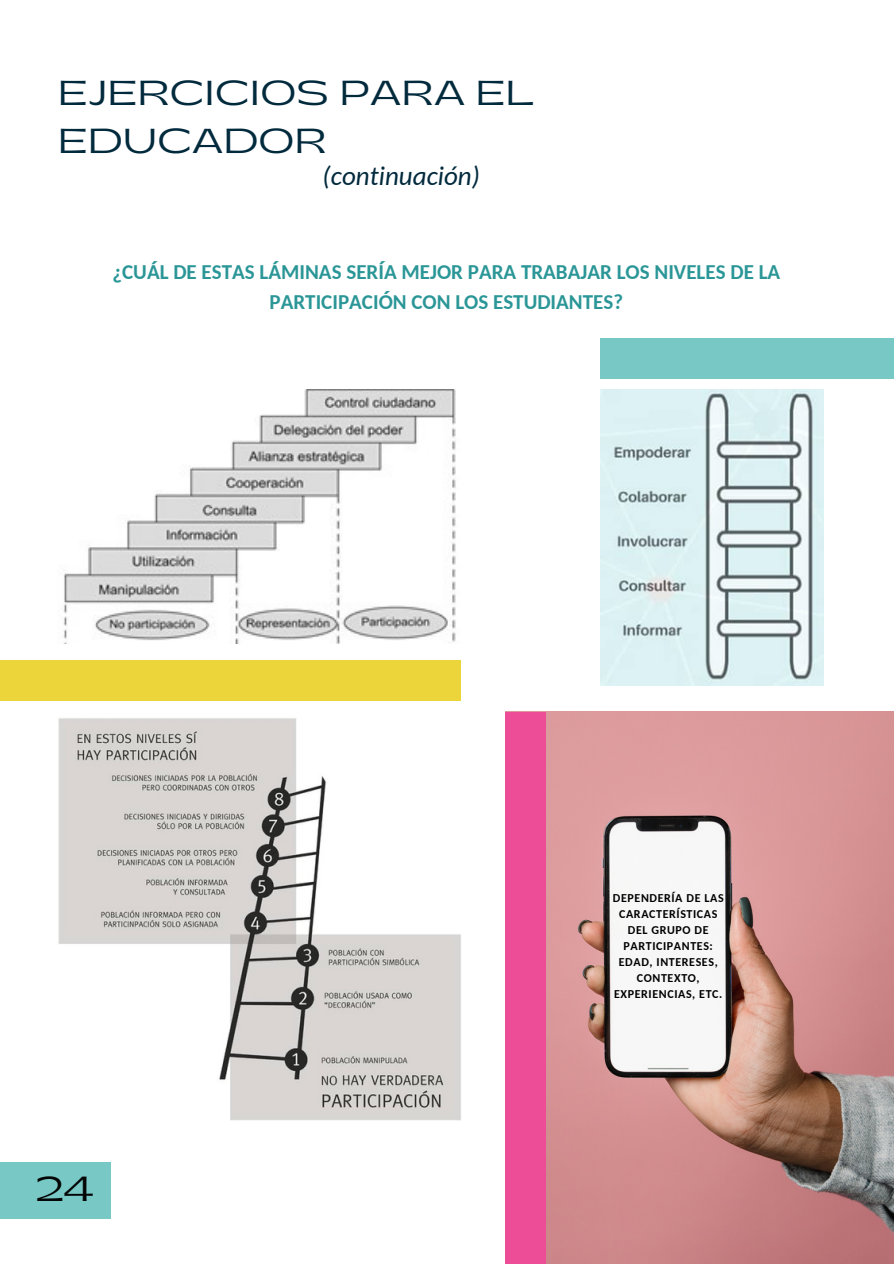
<style>
.page{position:relative;width:894px;height:1264px;background:#fff}
.page>*{position:absolute;margin:0;border:0;box-sizing:border-box;transform-origin:0 0}
.t1{font:33px/48.3px "Gatwick";color:#022a3d}
.t2{font:33px "Gatwick";color:#040606}
.t3{font:italic 27px "Carlito";color:#022a3d}
.t4{font:700 21px/30.3px "Carlito";color:#2b9697;text-align:center}
.t5{font:700 12px/16px "Carlito";letter-spacing:.05em;color:#000;text-align:center}
</style>
<div class="page">
<img style="left:58px;top:718px;width:403px;height:402px">
<div style="left:0;top:1161px;width:110px;height:57px;background:#78c8c5"></div>
<img style="left:63px;top:389px;width:393px;height:254px">
<img style="left:545px;top:712px;width:348px;height:551px">
<img style="left:600px;top:389px;width:223px;height:296px">
<div style="left:600px;top:339px;width:293px;height:40px;background:#78c8c5"></div>
<div style="left:0;top:660px;width:461px;height:40px;background:#ecd53a"></div>
<div style="left:505px;top:712px;width:40px;height:551px;background:#ed4c96"></div>
<h1 class="t1" style="left:58px;top:70px;width:478px">EJERCICIOS PARA EL<br>EDUCADOR</h1>
<h2 class="t3" style="left:322px;top:165px;width:159px">(continuación)</h2>
<h3 class="t4" style="left:112px;top:258px;width:669px">¿CUÁL DE ESTAS LÁMINAS SERÍA MEJOR PARA TRABAJAR LOS NIVELES DE LA<br>PARTICIPACIÓN CON LOS ESTUDIANTES?</h3>
<h1 class="t2" style="left:36px;top:1172px;width:59px">24</h1>
<p class="t5" style="left:612px;top:890px;width:112px">DEPENDERÍA DE LAS<br>CARACTERÍSTICAS<br>DEL GRUPO DE<br>PARTICIPANTES:<br>EDAD, INTERESES,<br>CONTEXTO,<br>EXPERIENCIAS, ETC.</p>
</div>
